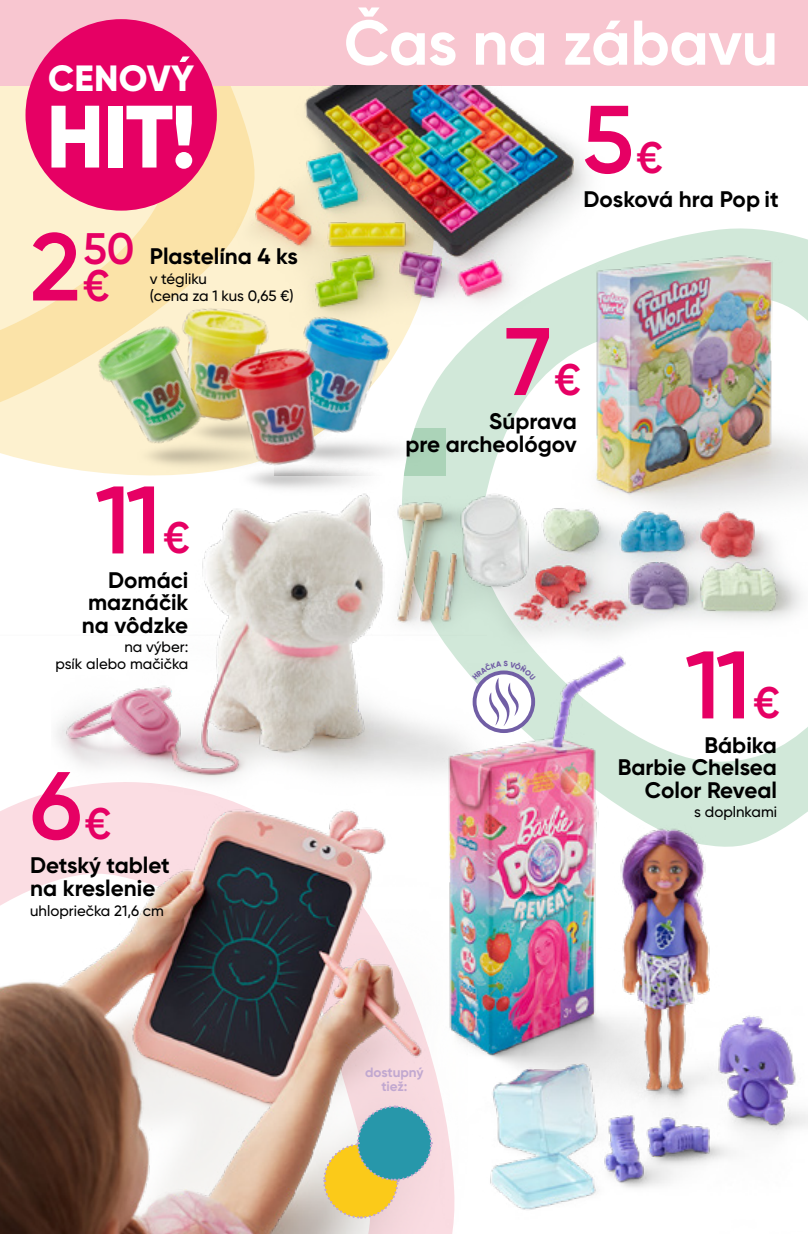
<style>
.page{position:relative;width:808px;height:1234px;background:#fff}
.page>*{position:absolute;margin:0;border:0;box-sizing:border-box;transform-origin:0 0}
.t1{font:600 95.7px "Gilroy";color:#e60064}
.t2{font:800 88.2px "Gilroy";color:#fff}
.t3{font:700 63px "Gilroy";letter-spacing:-.005em;color:#fff}
.t4{font:600 44.1px/36.8px "Gilroy";color:#e60064}
.t5{font:800 36.45px "Gilroy";letter-spacing:.01em;color:#fff}
.t6{font:700 22.5px/22.5px "Gilroy";color:#000;text-align:right}
.t7{font:500 15px/16.8px "Gilroy";color:#000}
.t8{font:700 13.5px/13.5px "Gilroy";letter-spacing:-.005em;color:#c1a8d0;text-align:center}
.s1{font-size:95.7px}
.s2{font-size:44.1px}
</style>
<div class="page">
<svg style="left:0;top:85px;width:227px;height:360px;background:#fbe9bd"></svg>
<svg style="left:414px;top:228px;width:394px;height:525px"></svg>
<div style="left:0;top:0;width:808px;height:85px;background:#f8c6d0"></div>
<hr style="left:807px;top:0;width:1px;height:85px;background:#b3d9c1">
<img style="left:519px;top:657px;width:204px;height:96px">
<img style="left:340px;top:429px;width:105px;height:46px">
<img style="left:227px;top:85px;width:377px;height:262px">
<img style="left:370px;top:473px;width:438px;height:184px">
<img style="left:0;top:792px;width:362px;height:441px">
<img style="left:779px;top:228px;width:29px;height:353px">
<img style="left:279px;top:299px;width:123px;height:150px">
<img style="left:164px;top:294px;width:115px;height:40px">
<img style="left:81px;top:307px;width:144px;height:157px">
<img style="left:218px;top:334px;width:122px;height:141px">
<img style="left:52px;top:475px;width:467px;height:343px">
<img style="left:362px;top:753px;width:446px;height:480px">
<img style="left:545px;top:231px;width:263px;height:321px">
<svg style="left:322px;top:1103px;width:111px;height:116px;background:#b1c09b"></svg>
<div style="left:26px;top:19px;width:191px;height:191px;background:#e60064;border-radius:50%"></div>
<svg style="left:180px;top:56px;width:10px;height:6px"></svg>
<svg style="left:472px;top:661px;width:64px;height:71px"></svg>
<h3 class="t5" style="left:48px;top:55px;width:148px">CENOVY</h3>
<h2 class="t2" style="left:46px;top:81px;width:152px">HIT!</h2>
<h3 class="t4" style="left:83px;top:229px;width:53px;text-indent:-53px"><span class="s1">2</span>50 €</h3>
<p class="t6" style="left:150px;top:245px;width:150px">Plastelína 4 ks</p>
<p class="t7" style="left:150px;top:270px;width:145px">v tégliku<br>(cena za 1 kus 0,65 €)</p>
<h1 class="t1" style="left:95px;top:460px;width:97px">11<span class="s2">€</span></h1>
<p class="t6" style="left:82px;top:568px;width:108px;text-align:justify;text-indent:26px">Domáci maznáčik na vôdzke</p>
<p class="t7" style="left:56px;top:638px;width:134px;text-align:right">na výber:<br>psík alebo mačička</p>
<h1 class="t1" style="left:30px;top:746px;width:83px">6<span class="s2">€</span></h1>
<p class="t6" style="left:30px;top:854px;width:141px;text-align:left">Detský tablet na kreslenie</p>
<p class="t7" style="left:30px;top:901px;width:135px">uhlopriečka 21,6 cm</p>
<h3 class="t3" style="left:344px;top:3px;width:436px">Čas na zábavu</h3>
<h1 class="t1" style="left:582px;top:80px;width:83px">5<span class="s2">€</span></h1>
<p class="t6" style="left:583px;top:188px;width:197px">Dosková hra Pop it</p>
<h1 class="t1" style="left:505px;top:302px;width:77px">7<span class="s2">€</span></h1>
<p class="t6" style="left:405px;top:410px;width:173px">Súprava<br>pre archeológov</p>
<h1 class="t1" style="left:685px;top:625px;width:97px">11<span class="s2">€</span></h1>
<p class="t6" style="left:618px;top:733px;width:161px">Bábika<br>Barbie Chelsea<br>Color Reveal</p>
<p class="t7" style="left:694px;top:803px;width:84px">s doplnkami</p>
<p class="t8" style="left:365px;top:1065px;width:60px">dostupný tiež:</p>
</div>
